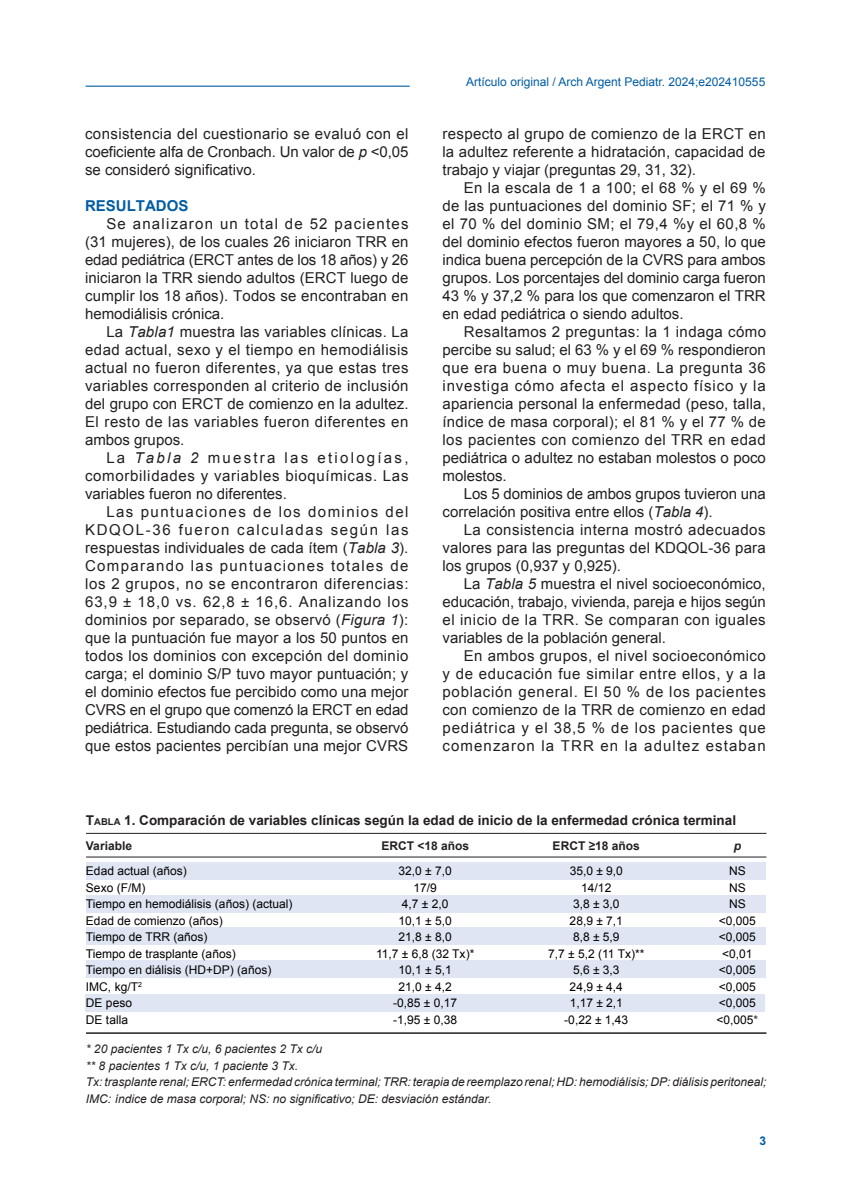
<style>
.page{position:relative;width:851px;height:1191px;background:#fff}
.page>*{position:absolute;margin:0;border:0;box-sizing:border-box;transform-origin:0 0}
._0_Texto_x10{font:15px/18px "Arial";color:#231f20;text-align:justify}
._5_Sub__x10B_May{font:700 15px "Arial";color:#015ca3}
._9_Cuadros_Títulos_x{font:700 13.5px "Arial";color:#231f20}
._8_Cuadros_texto{font:12px "Arial";color:#000}
._8_Cuadros_texto-2{font:italic 12px/16.5px "Arial";color:#231f20}
.t1{font:12px "Arial";color:#015ca3}
._8_Cuadros_texto-3{font:700 12px "Arial";color:#231f20}
.t2{font:700 12px "Arial";color:#015ca3}
._8_Cuadros_texto-4{font:italic 700 12px "Arial";color:#231f20}
.s1{font-style:italic}
.s2{font-style:inherit}
.s3{font-size:9.45px}
.s4{color:#231f20}
</style>
<div class="page">
<hr style="left:86px;top:86px;width:323px;height:1px;background:#015ca3">
<div style="left:86px;top:895px;width:679px;height:17px;background:#dfe5f2"></div>
<div style="left:86px;top:862px;width:679px;height:17px;background:#dfe5f2"></div>
<div style="left:86px;top:927px;width:679px;height:18px;background:#dfe5f2"></div>
<div style="left:86px;top:960px;width:679px;height:17px;background:#dfe5f2"></div>
<div style="left:86px;top:994px;width:678px;height:17px;background:#dfe5f2"></div>
<hr style="left:86px;top:833px;width:680px;height:1px;background:#231f20">
<hr style="left:86px;top:856px;width:680px;height:1px;background:#231f20">
<hr style="left:86px;top:1032px;width:680px;height:1px;background:#231f20">
<p class="_0_Texto_x10" style="left:85px;top:124px;width:325px">consistencia del cuestionario se evaluó con el coeficiente alfa de Cronbach. Un valor de <span class="s1">p</span> &lt;0,05 se consideró significativo.</p>
<p class="_5_Sub__x10B_May" style="left:85px;top:195px;width:105px">RESULTADOS</p>
<p class="_0_Texto_x10" style="left:85px;top:214px;width:325px;text-indent:21px">Se analizaron un total de 52 pacientes (31 mujeres), de los cuales 26 iniciaron TRR en edad pediátrica (ERCT antes de los 18 años) y 26 iniciaron la TRR siendo adultos (ERCT luego de cumplir los 18 años). Todos se encontraban en hemodiálisis crónica.</p>
<p class="_0_Texto_x10" style="left:85px;top:322px;width:325px;text-indent:21px">La <span class="s1">Tabla1</span> muestra las variables clínicas. La edad actual, sexo y el tiempo en hemodiálisis actual no fueron diferentes, ya que estas tres variables corresponden al criterio de inclusión del grupo con ERCT de comienzo en la adultez.<br>El resto de las variables fueron diferentes en ambos grupos.</p>
<p class="_0_Texto_x10" style="left:85px;top:448px;width:325px;text-indent:21px">La <span class="s1">Tabla 2</span> muestra las etiologías, comorbilidades y variables bioquímicas. Las variables fueron no diferentes.</p>
<p class="_0_Texto_x10" style="left:85px;top:502px;width:325px;text-indent:21px">Las puntuaciones de los dominios del KDQOL-36 fueron calculadas según las respuestas individuales de cada ítem (<span class="s1">Tabla 3</span>).<br>Comparando las puntuaciones totales de los 2 grupos, no se encontraron diferencias:<br>63,9 ± 18,0 vs. 62,8 ± 16,6. Analizando los dominios por separado, se observó (<span class="s1">Figura 1</span>): que la puntuación fue mayor a los 50 puntos en todos los dominios con excepción del dominio carga; el dominio S/P tuvo mayor puntuación; y el dominio efectos fue percibido como una mejor CVRS en el grupo que comenzó la ERCT en edad pediátrica. Estudiando cada pregunta, se observó que estos pacientes percibían una mejor CVRS</p>
<p class="t1" style="left:466px;top:74px;width:300px">Artículo original / Arch Argent Pediatr. 2024;e202410555</p>
<p class="_0_Texto_x10" style="left:442px;top:124px;width:325px">respecto al grupo de comienzo de la ERCT en la adultez referente a hidratación, capacidad de trabajo y viajar (preguntas 29, 31, 32).</p>
<p class="_0_Texto_x10" style="left:442px;top:178px;width:325px;text-indent:21px">En la escala de 1 a 100; el 68 % y el 69 % de las puntuaciones del dominio SF; el 71 % y el 70 % del dominio SM; el 79,4 %y el 60,8 % del dominio efectos fueron mayores a 50, lo que indica buena percepción de la CVRS para ambos grupos. Los porcentajes del dominio carga fueron 43 % y 37,2 % para los que comenzaron el TRR en edad pediátrica o siendo adultos.</p>
<p class="_0_Texto_x10" style="left:442px;top:322px;width:325px;text-indent:21px">Resaltamos 2 preguntas: la 1 indaga cómo percibe su salud; el 63 % y el 69 % respondieron que era buena o muy buena. La pregunta 36 investiga cómo afecta el aspecto físico y la apariencia personal la enfermedad (peso, talla, índice de masa corporal); el 81 % y el 77 % de los pacientes con comienzo del TRR en edad pediátrica o adultez no estaban molestos o poco molestos.</p>
<p class="_0_Texto_x10" style="left:442px;top:484px;width:325px;text-indent:21px">Los 5 dominios de ambos grupos tuvieron una correlación positiva entre ellos (<span class="s1">Tabla 4</span>).</p>
<p class="_0_Texto_x10" style="left:442px;top:520px;width:325px;text-indent:21px">La consistencia interna mostró adecuados valores para las preguntas del KDQOL-36 para los grupos (0,937 y 0,925).</p>
<p class="_0_Texto_x10" style="left:442px;top:574px;width:325px;text-indent:21px">La <span class="s1">Tabla 5</span> muestra el nivel socioeconómico, educación, trabajo, vivienda, pareja e hijos según el inicio de la TRR. Se comparan con iguales variables de la población general.</p>
<p class="_0_Texto_x10" style="left:442px;top:646px;width:325px;text-indent:21px">En ambos grupos, el nivel socioeconómico y de educación fue similar entre ellos, y a la población general. El 50 % de los pacientes con comienzo de la TRR de comienzo en edad pediátrica y el 38,5 % de los pacientes que comenzaron la TRR en la adultez estaban</p>
<p class="_9_Cuadros_Títulos_x" style="left:86px;top:811px;width:651px"><span class="s2">T</span><span class="s3">abla</span> 1. Comparación de variables clínicas según la edad de inicio de la enfermedad crónica terminal</p>
<p class="_8_Cuadros_texto-3" style="left:86px;top:838px;width:48px">Variable</p>
<p class="_8_Cuadros_texto-3" style="left:381px;top:838px;width:89px">ERCT &lt;18 años</p>
<p class="_8_Cuadros_texto-3" style="left:552px;top:838px;width:89px">ERCT ≥18 años</p>
<p class="_8_Cuadros_texto-4" style="left:733px;top:838px;width:9px">p</p>
<p class="_8_Cuadros_texto" style="left:86px;top:863px;width:102px">Edad actual (años)</p>
<p class="_8_Cuadros_texto" style="left:398px;top:863px;width:55px">32,0 ± 7,0</p>
<p class="_8_Cuadros_texto" style="left:569px;top:863px;width:55px">35,0 ± 9,0</p>
<p class="_8_Cuadros_texto" style="left:729px;top:863px;width:18px">NS</p>
<p class="_8_Cuadros_texto" style="left:86px;top:879px;width:61px">Sexo (F/M)</p>
<p class="_8_Cuadros_texto" style="left:413px;top:879px;width:25px">17/9</p>
<p class="_8_Cuadros_texto" style="left:581px;top:879px;width:32px">14/12</p>
<p class="_8_Cuadros_texto" style="left:729px;top:879px;width:18px">NS</p>
<p class="_8_Cuadros_texto" style="left:86px;top:896px;width:208px">Tiempo en hemodiálisis (años) (actual)</p>
<p class="_8_Cuadros_texto" style="left:402px;top:896px;width:48px">4,7 ± 2,0</p>
<p class="_8_Cuadros_texto" style="left:573px;top:896px;width:48px">3,8 ± 3,0</p>
<p class="_8_Cuadros_texto" style="left:729px;top:896px;width:18px">NS</p>
<p class="_8_Cuadros_texto" style="left:86px;top:912px;width:138px">Edad de comienzo (años)</p>
<p class="_8_Cuadros_texto" style="left:398px;top:912px;width:55px">10,1 ± 5,0</p>
<p class="_8_Cuadros_texto" style="left:569px;top:912px;width:55px">28,9 ± 7,1</p>
<p class="_8_Cuadros_texto" style="left:718px;top:912px;width:39px">&lt;0,005</p>
<p class="_8_Cuadros_texto" style="left:86px;top:929px;width:123px">Tiempo de TRR (años)</p>
<p class="_8_Cuadros_texto" style="left:398px;top:929px;width:55px">21,8 ± 8,0</p>
<p class="_8_Cuadros_texto" style="left:573px;top:929px;width:48px">8,8 ± 5,9</p>
<p class="_8_Cuadros_texto" style="left:718px;top:929px;width:39px">&lt;0,005</p>
<p class="_8_Cuadros_texto" style="left:86px;top:945px;width:151px">Tiempo de trasplante (años)</p>
<p class="_8_Cuadros_texto" style="left:376px;top:945px;width:100px">11,7 ± 6,8 (32 Tx)*</p>
<p class="_8_Cuadros_texto" style="left:548px;top:945px;width:98px">7,7 ± 5,2 (11 Tx)**</p>
<p class="_8_Cuadros_texto" style="left:722px;top:945px;width:32px">&lt;0,01</p>
<p class="_8_Cuadros_texto" style="left:86px;top:962px;width:187px">Tiempo en diálisis (HD+DP) (años)</p>
<p class="_8_Cuadros_texto" style="left:398px;top:962px;width:55px">10,1 ± 5,1</p>
<p class="_8_Cuadros_texto" style="left:573px;top:962px;width:48px">5,6 ± 3,3</p>
<p class="_8_Cuadros_texto" style="left:718px;top:962px;width:39px">&lt;0,005</p>
<p class="_8_Cuadros_texto" style="left:86px;top:978px;width:57px">IMC, kg/T<sup>2</sup></p>
<p class="_8_Cuadros_texto" style="left:398px;top:978px;width:55px">21,0 ± 4,2</p>
<p class="_8_Cuadros_texto" style="left:569px;top:978px;width:55px">24,9 ± 4,4</p>
<p class="_8_Cuadros_texto" style="left:718px;top:978px;width:39px">&lt;0,005</p>
<p class="_8_Cuadros_texto" style="left:86px;top:995px;width:48px">DE peso</p>
<p class="_8_Cuadros_texto" style="left:393px;top:995px;width:65px">-0,85 ± 0,17</p>
<p class="_8_Cuadros_texto" style="left:569px;top:995px;width:55px">1,17 ± 2,1</p>
<p class="_8_Cuadros_texto" style="left:718px;top:995px;width:39px">&lt;0,005</p>
<p class="_8_Cuadros_texto" style="left:86px;top:1011px;width:44px">DE talla</p>
<p class="_8_Cuadros_texto" style="left:393px;top:1011px;width:65px">-1,95 ± 0,38</p>
<p class="_8_Cuadros_texto" style="left:564px;top:1011px;width:65px">-0,22 ± 1,43</p>
<p class="_8_Cuadros_texto" style="left:716px;top:1011px;width:43px">&lt;0,005<span class="s4">*</span></p>
<p class="_8_Cuadros_texto-2" style="left:86px;top:1040px;width:238px">* 20 pacientes 1 Tx c/u, 6 pacientes 2 Tx c/u</p>
<p class="_8_Cuadros_texto-2" style="left:86px;top:1057px;width:214px">** 8 pacientes 1 Tx c/u, 1 paciente 3 Tx.</p>
<p class="_8_Cuadros_texto-2" style="left:86px;top:1073px;width:682px">Tx: trasplante renal; ERCT: enfermedad crónica terminal; TRR: terapia de reemplazo renal; HD: hemodiálisis; DP: diálisis peritoneal;<br>IMC: índice de masa corporal; NS: no significativo; DE: desviación estándar.</p>
<p class="t2" style="left:759px;top:1133px;width:8px">3</p>
</div>
